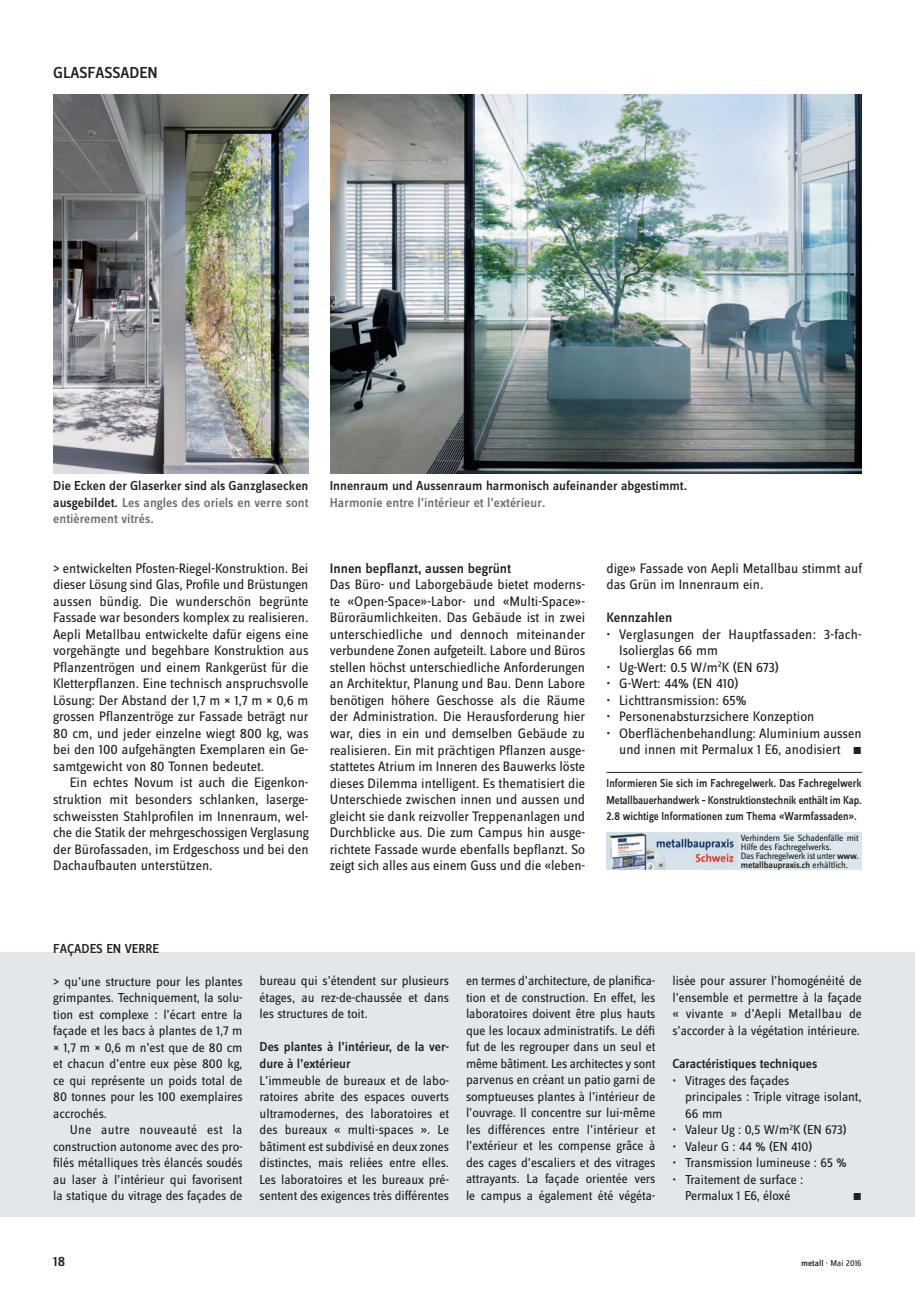
<style>
.page{position:relative;width:915px;height:1293px;background:#fff}
.page>*{position:absolute;margin:0;border:0;box-sizing:border-box;transform-origin:0 0}
.DE_rubrik_11{font:500 16.5px "Zine Sans Dis";color:#231f20}
.DE_Grundtext_ohne_EZ{font:14.25px/16.5px "Zine Sans Dis";color:#231f20;text-align:justify}
.DE_Grundtext_EZ{font:14.25px/16.5px "Zine Sans Dis";color:#231f20;text-align:justify}
.DE_Grundtext_ohne_EZ-2{font:500 14.25px "Zine Sans Dis";color:#231f20}
.FR_Grundtext_ohne_EZ{font:13.5px/16.5px "Zine Sans Dis";letter-spacing:-.005em;color:#231f20;text-align:justify}
.FR_Grundtext_EZ{font:13.5px/16.5px "Zine Sans Dis";letter-spacing:-.005em;color:#231f20;text-align:justify}
.DE_Legende_9__medium{font:500 13.5px/16.5px "Zine Sans Dis";color:#231f20;text-align:justify}
.FR_Grundtext_ohne_EZ-2{font:500 13.5px/16.5px "Zine Sans Dis";letter-spacing:-.005em;color:#231f20}
.DE_Legende_9__medium-2{font:500 13.5px "Zine Sans Dis";color:#6c6d70}
.FR_rubrik_9__med{font:500 13.5px "Zine Sans Dis";color:#231f20}
.DE_Legende_9__medium-3{font:500 12px/16.5px "Zine Sans Dis";color:#231f20;text-align:justify;scale:.9 1}
.FR_Grundtext_ohne_EZ-3{font:10.5px "Zine Sans Dis Regular Roman Exp";color:#231f20}
.DE_Legende_9__medium-4{font:9.45px/9px "Zine Sans Dis";letter-spacing:-.015em;color:#231f20}
.t1{font:9px "Zine Sans Dis";color:#231f20}
.s1{color:#6c6d70}
.s2{font-family:"Zine Sans Dis Regular Roman Exp";font-size:10.5px}
.s3{font-weight:500}
</style>
<div class="page">
<div style="left:0;top:952px;width:914px;height:264px;background:#e1e7ea"></div>
<img style="left:330px;top:94px;width:531px;height:380px">
<img style="left:53px;top:94px;width:255px;height:380px">
<hr style="left:606px;top:772px;width:255px;height:1px;background:#231f20">
<div style="left:606px;top:832px;width:255px;height:37px;background:#dae7ee"></div>
<img style="left:606px;top:833px;width:131px;height:36px">
<p class="DE_rubrik_11" style="left:53px;top:64px;width:106px">GLASFASSADEN</p>
<p class="DE_Legende_9__medium" style="left:53px;top:478px;width:257px">Die Ecken der Glaserker sind als Ganzglasecken ausgebildet. <span class="s1">Les angles des oriels en verre sont entièrement vitrés.</span></p>
<p class="DE_Grundtext_ohne_EZ" style="left:53px;top:560px;width:257px">&gt; entwickelten Pfosten-Riegel-Konstruktion. Bei dieser Lösung sind Glas, Profile und Brüstungen aussen bündig. Die wunderschön begrünte Fassade war besonders komplex zu realisieren.<br>Aepli Metallbau entwickelte dafür eigens eine vorgehängte und begehbare Konstruktion aus Pflanzentrögen und einem Rankgerüst für die Kletterpflanzen. Eine technisch anspruchsvolle Lösung: Der Abstand der 1,7 m ¼ 1,7 m ¼ 0,6 m grossen Pflanzentröge zur Fassade beträgt nur 80 cm, und jeder einzelne wiegt 800 kg, was bei den 100 aufgehängten Exemplaren ein Ge&shy;samtgewicht von 80 Tonnen bedeutet.</p>
<p class="DE_Grundtext_EZ" style="left:53px;top:775px;width:257px;text-indent:17px">Ein echtes Novum ist auch die Eigenkon&shy;struktion mit besonders schlanken, laserge&shy;schweissten Stahlprofilen im Innenraum, wel&shy;che die Statik der mehrgeschossigen Verglasung der Bürofassaden, im Erdgeschoss und bei den Dachaufbauten unterstützen.</p>
<p class="DE_Legende_9__medium" style="left:330px;top:478px;width:358px">Innenraum und Aussenraum harmonisch aufeinander abgestimmt.</p>
<p class="DE_Legende_9__medium-2" style="left:330px;top:496px;width:217px">Harmonie entre l’intérieur et l’extérieur.</p>
<p class="DE_Grundtext_ohne_EZ-2" style="left:330px;top:561px;width:183px">Innen bepflanzt, aussen begrünt</p>
<p class="DE_Grundtext_ohne_EZ" style="left:330px;top:577px;width:257px">Das Büro- und Laborgebäude bietet moderns&shy;te «Open-Space»-Labor- und «Multi-Space»- Büroräumlichkeiten. Das Gebäude ist in zwei unterschiedliche und dennoch miteinander verbundene Zonen aufgeteilt. Labore und Büros stellen höchst unterschiedliche Anforderungen an Architektur, Planung und Bau. Denn Labore benötigen höhere Geschosse als die Räume der Administration. Die Herausforderung hier war, dies in ein und demselben Gebäude zu realisieren. Ein mit prächtigen Pflanzen ausge&shy;stattetes Atrium im Inneren des Bauwerks löste dieses Dilemma intelligent. Es thematisiert die Unterschiede zwischen innen und aussen und gleicht sie dank reizvoller Treppenanlagen und Durchblicke aus. Die zum Campus hin ausge&shy;richtete Fassade wurde ebenfalls bepflanzt. So zeigt sich alles aus einem Guss und die «leben-</p>
<p class="DE_Grundtext_ohne_EZ" style="left:606px;top:560px;width:257px">dige» Fassade von Aepli Metallbau stimmt auf das Grün im Innenraum ein.</p>
<p class="DE_Grundtext_ohne_EZ-2" style="left:606px;top:610px;width:67px">Kennzahlen</p>
<p class="DE_Grundtext_ohne_EZ" style="left:619px;top:626px;width:244px;text-indent:-13px">• Verglasungen der Hauptfassaden: 3-fach-<br>Isolierglas 66 mm</p>
<p class="DE_Grundtext_ohne_EZ" style="left:606px;top:659px;width:174px">• Ug-Wert: 0.5 W/m<sup>2</sup>K (EN 673)</p>
<p class="DE_Grundtext_ohne_EZ" style="left:606px;top:676px;width:134px">• G-Wert: 44% (EN 410)</p>
<p class="DE_Grundtext_ohne_EZ" style="left:606px;top:692px;width:142px">• Lichttransmission: 65%</p>
<p class="DE_Grundtext_ohne_EZ" style="left:606px;top:709px;width:209px">• Personenabsturzsichere Konzeption</p>
<p class="DE_Grundtext_ohne_EZ" style="left:606px;top:725px;width:257px;text-align:right">• Oberflächenbehandlung: Aluminium aussen und innen mit Permalux 1 E6, anodisiert <span class="s2">m</span></p>
<p class="DE_Legende_9__medium-3" style="left:606px;top:776px;width:285px">Informieren Sie sich im Fachregelwerk. Das Fachregelwerk Metallbauerhandwerk – Konstruktionstechnik enthält im Kap.<br>2.8 wichtige Informationen zum Thema «Warmfassaden».</p>
<p class="DE_Legende_9__medium-4" style="left:740px;top:833px;width:119px">Verhindern Sie Schadenfälle mit<br>Hilfe des Fachregelwerks.</p>
<p class="DE_Legende_9__medium-4" style="left:740px;top:851px;width:119px">Das Fachregelwerk ist unter <span class="s3">www. metallbaupraxis.ch</span> erhältlich.</p>
<p class="FR_rubrik_9__med" style="left:53px;top:941px;width:108px">FAÇADES EN VERRE</p>
<p class="FR_Grundtext_ohne_EZ" style="left:53px;top:973px;width:191px">&gt; qu’une structure pour les plantes grimpantes. Techniquement, la solu&shy;tion est complexe : l’écart entre la façade et les bacs à plantes de 1,7 m ¼ 1,7 m ¼ 0,6 m n’est que de 80 cm et chacun d’entre eux pèse 800 kg, ce qui représente un poids total de 80 tonnes pour les 100 exemplaires accrochés.</p>
<p class="FR_Grundtext_EZ" style="left:53px;top:1122px;width:191px;text-indent:16px">Une autre nouveauté est la construction autonome avec des pro&shy;filés métalliques très élancés soudés au laser à l’intérieur qui favorisent la statique du vitrage des façades de</p>
<p class="FR_Grundtext_EZ" style="left:259px;top:973px;width:191px">bureau qui s’étendent sur plusieurs étages, au rez-de-chaussée et dans les structures de toit.</p>
<p class="FR_Grundtext_ohne_EZ-2" style="left:259px;top:1039px;width:191px">Des plantes à l’intérieur, de la ver&shy;dure à l’extérieur</p>
<p class="FR_Grundtext_ohne_EZ" style="left:259px;top:1072px;width:191px">L’immeuble de bureaux et de labo&shy;ratoires abrite des espaces ouverts ultramodernes, des laboratoires et des bureaux « multi-spaces ». Le bâtiment est subdivisé en deux zones distinctes, mais reliées entre elles.<br>Les laboratoires et les bureaux pré&shy;sentent des exigences très différentes</p>
<p class="FR_Grundtext_ohne_EZ" style="left:466px;top:973px;width:191px">en termes d’architecture, de planifica&shy;tion et de construction. En effet, les laboratoires doivent être plus hauts que les locaux administratifs. Le défi fut de les regrouper dans un seul et même bâtiment. Les architectes y sont parvenus en créant un patio garni de somptueuses plantes à l’intérieur de l’ouvrage. Il concentre sur lui-même les différences entre l’intérieur et l’extérieur et les compense grâce à des cages d’escaliers et des vitrages attrayants. La façade orientée vers le campus a également été végéta-</p>
<p class="FR_Grundtext_ohne_EZ" style="left:672px;top:973px;width:191px">lisée pour assurer l’homogénéité de l’ensemble et permettre à la façade « vivante » d’Aepli Metallbau de s’accorder à la végétation intérieure.</p>
<p class="FR_Grundtext_ohne_EZ-2" style="left:672px;top:1055px;width:146px">Caractéristiques techniques</p>
<p class="FR_Grundtext_ohne_EZ" style="left:672px;top:1072px;width:118px">• Vitrages des façades</p>
<p class="FR_Grundtext_ohne_EZ" style="left:685px;top:1089px;width:178px">principales : Triple vitrage isolant,<br>66 mm</p>
<p class="FR_Grundtext_ohne_EZ" style="left:672px;top:1122px;width:176px">• Valeur Ug : 0,5 W/m<sup>2</sup>K (EN 673)</p>
<p class="FR_Grundtext_ohne_EZ" style="left:672px;top:1138px;width:141px">• Valeur G : 44 % (EN 410)</p>
<p class="FR_Grundtext_ohne_EZ" style="left:672px;top:1155px;width:176px">• Transmission lumineuse : 65 %</p>
<p class="FR_Grundtext_ohne_EZ" style="left:672px;top:1171px;width:132px">• Traitement de surface :</p>
<p class="FR_Grundtext_ohne_EZ" style="left:685px;top:1188px;width:107px">Permalux 1 E6, éloxé</p>
<p class="FR_Grundtext_ohne_EZ-3" style="left:852px;top:1191px;width:11px">m</p>
<p class="DE_Grundtext_ohne_EZ-2" style="left:53px;top:1254px;width:13px">18</p>
<p class="t1" style="left:800px;top:1259px;width:62px"><span class="s3">metall</span> · Mai 2016</p>
</div>
